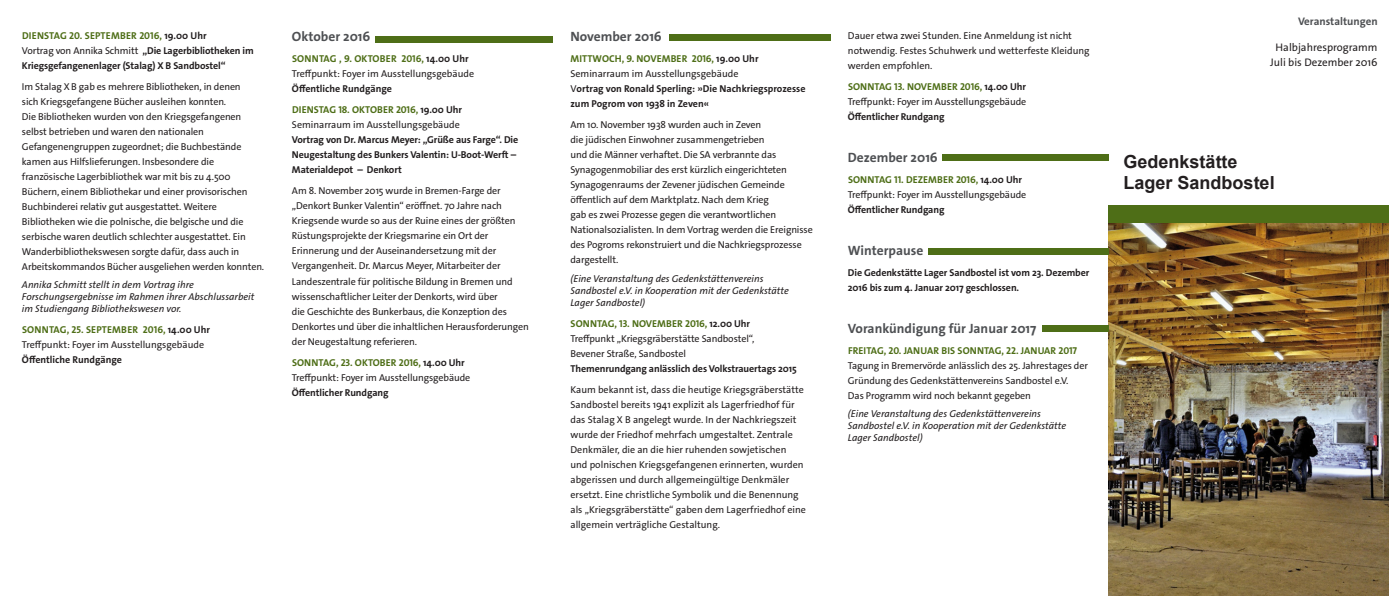
<style>
.page{position:relative;width:1389px;height:596px;background:#fff}
.page>*{position:absolute;margin:0;border:0;box-sizing:border-box;transform-origin:0 0}
.t1{font:700 18px "Arial";color:#231f20}
.t2{font:700 13.5px "The Sans Os F";color:#4e5053}
.t3{font:11px "The Sans Os F";color:#231f20}
.t4{font:700 11px "The Sans Os F";color:#4e5053}
.Brot{font:10px/15px "The Sans Os F";letter-spacing:-.01em;color:#231f20}
.Brot-2{font:700 10px/15px "The Sans Os F";letter-spacing:-.01em;color:#231f20}
.Brot-3{font:italic 10px/12px "The Sans Os F";color:#231f20}
.s1{color:#4e6e17}
.s2{font-weight:400}
.s3{font-weight:700;color:#4e6e17}
.s4{font-weight:700}
</style>
<div class="page">
<img style="left:1108px;top:222px;width:281px;height:373px">
<div style="left:1108px;top:205px;width:281px;height:17px;background:#4e6e17"></div>
<div style="left:376px;top:36px;width:177px;height:7px;background:#4e6e17"></div>
<div style="left:669px;top:35px;width:162px;height:6px;background:#4e6e17"></div>
<div style="left:942px;top:154px;width:166px;height:7px;background:#4e6e17"></div>
<div style="left:928px;top:248px;width:180px;height:7px;background:#4e6e17"></div>
<div style="left:1042px;top:325px;width:66px;height:7px;background:#4e6e17"></div>
<p class="Brot-2" style="left:22px;top:28px;width:233px"><span class="s1">DIENSTAG 20. SEPTEMBER 2016,</span> 19.00 Uhr<br><span class="s2">Vortrag von Annika Schmitt</span> „Die Lagerbibliotheken im<br>Kriegsgefangenenlager (Stalag) X B Sandbostel“</p>
<p class="Brot" style="left:22px;top:79px;width:244px">Im Stalag X B gab es mehrere Bibliotheken, in denen<br>sich Kriegsgefangene Bücher ausleihen konnten.<br>Die Bibliotheken wurden von den Kriegsgefangenen selbst betrieben und waren den nationalen Gefangenengruppen zugeordnet; die Buchbestände kamen aus Hilfslieferungen. Insbesondere die französische Lagerbibliothek war mit bis zu 4.500<br>Büchern, einem Bibliothekar und einer provisorischen Buchbinderei relativ gut ausgestattet. Weitere Bibliotheken wie die polnische, die belgische und die serbische waren deutlich schlechter ausgestattet. Ein Wanderbibliothekswesen sorgte dafür, dass auch in Arbeitskommandos Bücher ausgeliehen werden konnten.</p>
<p class="Brot-3" style="left:22px;top:278px;width:234px">Annika Schmitt stellt in dem Vortrag ihre<br>Forschungsergebnisse im Rahmen ihrer Abschlussarbeit im Studiengang Bibliothekswesen vor.</p>
<p class="Brot" style="left:22px;top:322px;width:190px"><span class="s3">SONNTAG, 25. SEPTEMBER 2016,</span> <span class="s4">14.00 Uhr<br></span>Treffpunkt: Foyer im Ausstellungsgebäude<br><span class="s4">Öffentliche Rundgänge</span></p>
<p class="t2" style="left:292px;top:28px;width:80px">Oktober 2016</p>
<p class="Brot" style="left:292px;top:51px;width:184px"><span class="s3">SONNTAG , 9. OKTOBER 2016,</span> <span class="s4">14.00 Uhr<br></span>Treffpunkt: Foyer im Ausstellungsgebäude<br><span class="s4">Öffentliche Rundgänge</span></p>
<p class="Brot-2" style="left:292px;top:102px;width:228px"><span class="s1">DIENSTAG 18. OKTOBER 2016,</span> 19.00 Uhr <span class="s2">Seminarraum im Ausstellungsgebäude<br></span>Vortrag von Dr. Marcus Meyer: „Grüße aus Farge“. Die Neugestaltung des Bunkers Valentin: U-Boot-Werft – Materialdepot – Denkort</p>
<p class="Brot" style="left:292px;top:183px;width:238px">Am 8. November 2015 wurde in Bremen-Farge der „Denkort Bunker Valentin“ eröffnet. 70 Jahre nach Kriegsende wurde so aus der Ruine eines der größten Rüstungsprojekte der Kriegsmarine ein Ort der Erinnerung und der Auseinandersetzung mit der Vergangenheit. Dr. Marcus Meyer, Mitarbeiter der Landeszentrale für politische Bildung in Bremen und wissenschaftlicher Leiter der Denkorts, wird über<br>die Geschichte des Bunkerbaus, die Konzeption des Denkortes und über die inhaltlichen Herausforderungen der Neugestaltung referieren.</p>
<p class="Brot" style="left:292px;top:354px;width:180px"><span class="s3">SONNTAG, 23. OKTOBER 2016,</span> <span class="s4">14.00 Uhr<br></span>Treffpunkt: Foyer im Ausstellungsgebäude<br><span class="s4">Öffentlicher Rundgang</span></p>
<p class="t2" style="left:570px;top:28px;width:93px">November 2016</p>
<p class="Brot-2" style="left:570px;top:51px;width:237px"><span class="s1">MITTWOCH, 9. NOVEMBER 2016,</span> 19.00 Uhr <span class="s2">Seminarraum im Ausstellungsgebäude<br>V</span>ortrag von Ronald Sperling: »Die Nachkriegsprozesse zum Pogrom von 1938 in Zeven«</p>
<p class="Brot" style="left:570px;top:117px;width:244px">Am 10. November 1938 wurden auch in Zeven<br>die jüdischen Einwohner zusammengetrieben<br>und die Männer verhaftet. Die SA verbrannte das Synagogenmobiliar des erst kürzlich eingerichteten Synagogenraums der Zevener jüdischen Gemeinde öffentlich auf dem Marktplatz. Nach dem Krieg<br>gab es zwei Prozesse gegen die verantwortlichen Nationalsozialisten. In dem Vortrag werden die Ereignisse des Pogroms rekonstruiert und die Nachkriegsprozesse dargestellt.</p>
<p class="Brot-3" style="left:570px;top:272px;width:220px">(Eine Veranstaltung des Gedenkstättenvereins<br>Sandbostel e.V. in Kooperation mit der Gedenkstätte<br>Lager Sandbostel)</p>
<p class="Brot" style="left:570px;top:315px;width:228px"><span class="s3">SONNTAG, 13. NOVEMBER 2016,</span> <span class="s4">12.00 Uhr<br></span>Treffpunkt „Kriegsgräberstätte Sandbostel“,<br>Bevener Straße, Sandbostel<br><span class="s4">Themenrundgang anlässlich des Volkstrauertags 2015</span></p>
<p class="Brot" style="left:570px;top:381px;width:237px">Kaum bekannt ist, dass die heutige Kriegsgräberstätte Sandbostel bereits 1941 explizit als Lagerfriedhof für das Stalag X B angelegt wurde. In der Nachkriegszeit wurde der Friedhof mehrfach umgestaltet. Zentrale Denkmäler, die an die hier ruhenden sowjetischen und polnischen Kriegsgefangenen erinnerten, wurden abgerissen und durch allgemeingültige Denkmäler ersetzt. Eine christliche Symbolik und die Benennung als „Kriegsgräberstätte“ gaben dem Lagerfriedhof eine allgemein verträgliche Gestaltung.</p>
<p class="Brot" style="left:848px;top:28px;width:243px">Dauer etwa zwei Stunden. Eine Anmeldung ist nicht notwendig. Festes Schuhwerk und wetterfeste Kleidung werden empfohlen.</p>
<p class="Brot" style="left:848px;top:79px;width:180px;text-align:justify"><span class="s3">SONNTAG 13. NOVEMBER 2016,</span> <span class="s4">14.00 Uhr </span>Treffpunkt: Foyer im Ausstellungsgebäude <span class="s4">Öffentlicher Rundgang</span></p>
<p class="t2" style="left:848px;top:148px;width:91px">Dezember 2016</p>
<p class="Brot" style="left:848px;top:172px;width:180px"><span class="s3">SONNTAG 11. DEZEMBER 2016,</span> <span class="s4">14.00 Uhr<br></span>Treffpunkt: Foyer im Ausstellungsgebäude<br><span class="s4">Öffentlicher Rundgang</span></p>
<p class="t2" style="left:848px;top:241px;width:77px">Winterpause</p>
<p class="Brot-2" style="left:848px;top:265px;width:243px">Die Gedenkstätte Lager Sandbostel ist vom 23. Dezember<br>2016 bis zum 4. Januar 2017 geschlossen.</p>
<p class="t2" style="left:848px;top:319px;width:190px">Vorankündigung für Januar 2017</p>
<p class="Brot" style="left:848px;top:343px;width:242px"><span class="s3">FREITAG, 20. JANUAR BIS SONNTAG, 22. JANUAR 2017<br></span>Tagung in Bremervörde anlässlich des 25. Jahrestages der Gründung des Gedenkstättenvereins Sandbostel e.V.<br>Das Programm wird noch bekannt gegeben</p>
<p class="Brot-3" style="left:848px;top:407px;width:220px">(Eine Veranstaltung des Gedenkstättenvereins<br>Sandbostel e.V. in Kooperation mit der Gedenkstätte<br>Lager Sandbostel)</p>
<p class="t4" style="left:1298px;top:14px;width:81px">Veranstaltungen</p>
<p class="t3" style="left:1276px;top:40px;width:104px">Halbjahresprogramm</p>
<p class="t3" style="left:1270px;top:55px;width:109px">Juli bis Dezember 2016</p>
<p class="t1" style="left:1124px;top:149px;width:116px">Gedenkstätte</p>
<p class="t1" style="left:1124px;top:171px;width:153px">Lager Sandbostel</p>
</div>
